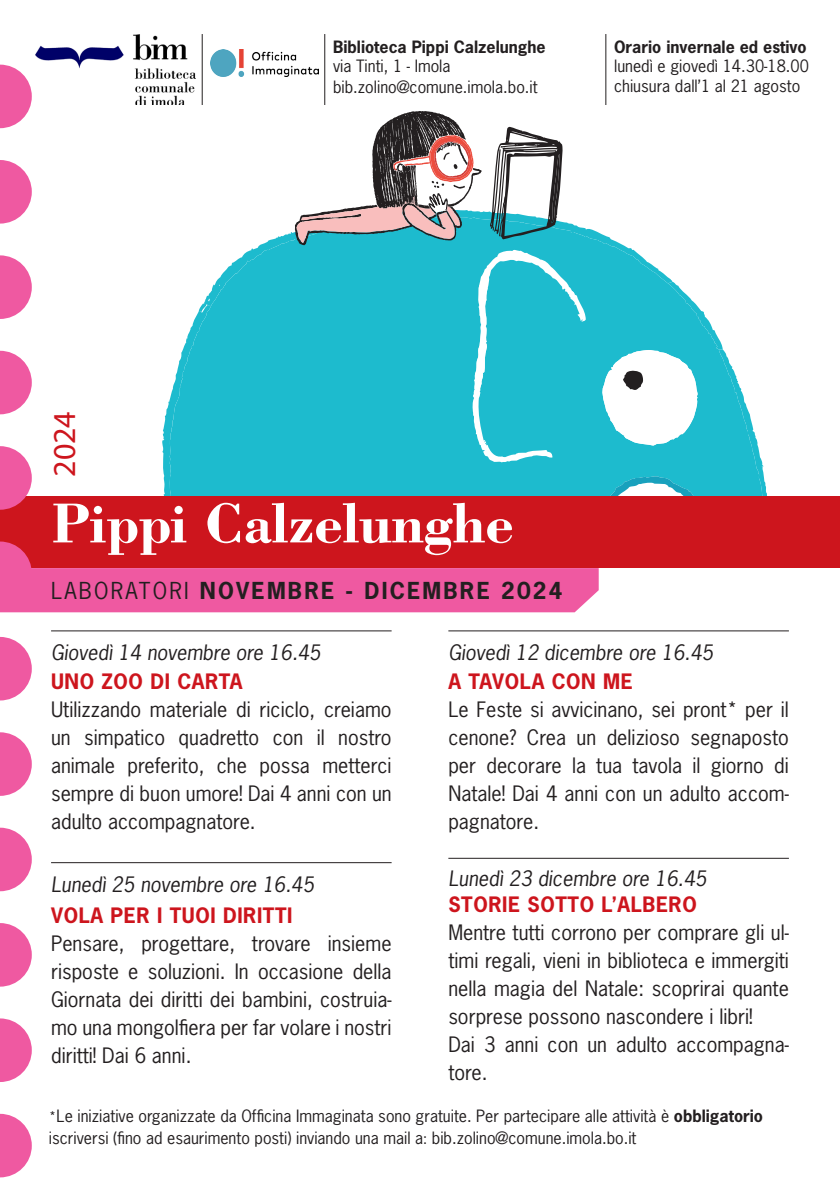
<style>
.page{position:relative;width:840px;height:1191px;background:#fff}
.page>*{position:absolute;margin:0;border:0;box-sizing:border-box;transform-origin:0 0}
.t1{font:700 58px "Bodoni Std";color:#fff}
.t2{font:32px "Myriad Pro";color:#cd151d}
.t3{font:700 22px "News Gothic Std";letter-spacing:.1em;color:#231f20}
.t4{font:20px/28px "News Gothic Std";color:#231f20;text-align:justify}
.Data{font:italic 20px "News Gothic Std";color:#231f20}
.Titolo_Viola{font:700 20px "News Gothic Std";letter-spacing:.03em;color:#cd151d}
.Titolo_Viola-2{font:italic 20px "News Gothic Std";color:#231f20}
.Info{font:16px/22px "News Gothic Std";color:#231f20}
.t5{font:700 16px "News Gothic Std";color:#231f20}
.s1{font-weight:400}
.s2{font-size:14px}
.s3{font-weight:700}
</style>
<div class="page">
<hr style="left:202px;top:34px;width:1px;height:181px;background:#231f20">
<img style="left:35px;top:34px;width:160px;height:71px">
<hr style="left:324px;top:34px;width:1px;height:181px;background:#231f20">
<hr style="left:605px;top:34px;width:1px;height:181px;background:#231f20">
<div style="left:0;top:496px;width:839px;height:71px;background:#cd151d"></div>
<hr style="left:51px;top:630px;width:340px;height:1px;background:#231f20">
<hr style="left:51px;top:862px;width:340px;height:1px;background:#231f20">
<hr style="left:448px;top:630px;width:340px;height:1px;background:#231f20">
<div style="left:0;top:105px;width:839px;height:390px;background:#fff"></div>
<svg style="left:162px;top:401px;width:7px;height:94px"></svg>
<div style="left:169px;top:281px;width:504px;height:214px;background:#1dbbce"></div>
<svg style="left:199px;top:228px;width:473px;height:83px;fill:#1dbbce"></svg>
<svg style="left:593px;top:282px;width:174px;height:213px"></svg>
<svg style="left:294px;top:111px;width:291px;height:352px"></svg>
<svg style="left:0;top:65px;width:32px;height:63px"></svg>
<svg style="left:0;top:160px;width:32px;height:64px"></svg>
<svg style="left:0;top:255px;width:32px;height:64px"></svg>
<svg style="left:0;top:351px;width:32px;height:63px"></svg>
<svg style="left:0;top:446px;width:32px;height:64px"></svg>
<svg style="left:0;top:541px;width:598px;height:71px"></svg>
<svg style="left:0;top:637px;width:32px;height:63px"></svg>
<svg style="left:0;top:732px;width:32px;height:64px"></svg>
<svg style="left:0;top:827px;width:32px;height:64px"></svg>
<svg style="left:0;top:923px;width:32px;height:63px"></svg>
<svg style="left:0;top:1018px;width:32px;height:64px"></svg>
<svg style="left:0;top:1113px;width:32px;height:64px"></svg>
<img style="left:210px;top:49px;width:109px;height:27px">
<hr style="left:448px;top:857px;width:340px;height:1px;background:#231f20">
<p class="t5" style="left:333px;top:37px;width:214px">Biblioteca Pippi Calzelunghe</p>
<p class="Info" style="left:333px;top:55px;width:119px">via Tinti, 1 - Imola</p>
<p class="Info" style="left:333px;top:75px;width:206px">bib.zolino@comune.imola.bo.it</p>
<p class="t5" style="left:613px;top:37px;width:194px">Orario invernale ed estivo</p>
<p class="Info" style="left:613px;top:55px;width:196px">lunedì e giovedì 14.30-18.00</p>
<p class="Info" style="left:613px;top:75px;width:187px">chiusura dall’1 al 21 agosto</p>
<p class="t2" style="left:45px;top:477px;width:67px;rotate:-90deg">2024</p>
<p class="t1" style="left:51px;top:487px;width:464px">Pippi Calzelunghe</p>
<p class="t3" style="left:51px;top:576px;width:512px"><span class="s1">LABORATORI</span> NOVEMBRE - DICEMBRE 2024</p>
<p class="Data" style="left:51px;top:639px;width:271px">Giovedì 14 novembre ore 16.45</p>
<p class="Titolo_Viola" style="left:51px;top:668px;width:193px">UNO ZOO DI CARTA</p>
<p class="t4" style="left:51px;top:695px;width:342px">Utilizzando materiale di riciclo, creiamo un simpatico quadretto con il nostro animale preferito, che possa metterci sempre di buon umore! Dai 4 anni con un adulto accompagnatore.</p>
<p class="Data" style="left:51px;top:871px;width:264px">Lunedì 25 novembre ore 16.45</p>
<p class="Titolo_Viola" style="left:51px;top:902px;width:243px">VOLA PER I TUOI DIRITTI</p>
<p class="t4" style="left:51px;top:929px;width:342px">Pensare, progettare, trovare insieme risposte e soluzioni. In occasione della Giornata dei diritti dei bambini, costruia&shy;mo una mongolfiera per far volare i nostri diritti! Dai 6 anni.</p>
<p class="Data" style="left:448px;top:639px;width:266px">Giovedì 12 dicembre ore 16.45</p>
<p class="Titolo_Viola" style="left:448px;top:668px;width:186px">A TAVOLA CON ME</p>
<p class="t4" style="left:448px;top:695px;width:342px">Le Feste si avvicinano, sei pront* per il cenone? Crea un delizioso segnaposto per decorare la tua tavola il giorno di Natale! Dai 4 anni con un adulto accom&shy;pagnatore.</p>
<p class="Titolo_Viola-2" style="left:448px;top:865px;width:260px">Lunedì 23 dicembre ore 16.45</p>
<p class="Titolo_Viola" style="left:448px;top:890px;width:250px">STORIE SOTTO L’ALBERO</p>
<p class="t4" style="left:448px;top:917px;width:342px">Mentre tutti corrono per comprare gli ul&shy;timi regali, vieni in biblioteca e immergiti nella magia del Natale: scoprirai quante sorprese possono nascondere i libri!</p>
<p class="t4" style="left:448px;top:1029px;width:342px">Dai 3 anni con un adulto accompagna&shy;tore.</p>
<p class="Info" style="left:49px;top:1104px;width:715px"><span class="s2">*</span>Le iniziative organizzate da Officina Immaginata sono gratuite. Per partecipare alle attività è <span class="s3">obbligatorio </span>iscriversi (fino ad esaurimento posti) inviando una mail a<span class="s2">:</span> bib.zolino@comune.imola.bo.it</p>
</div>
